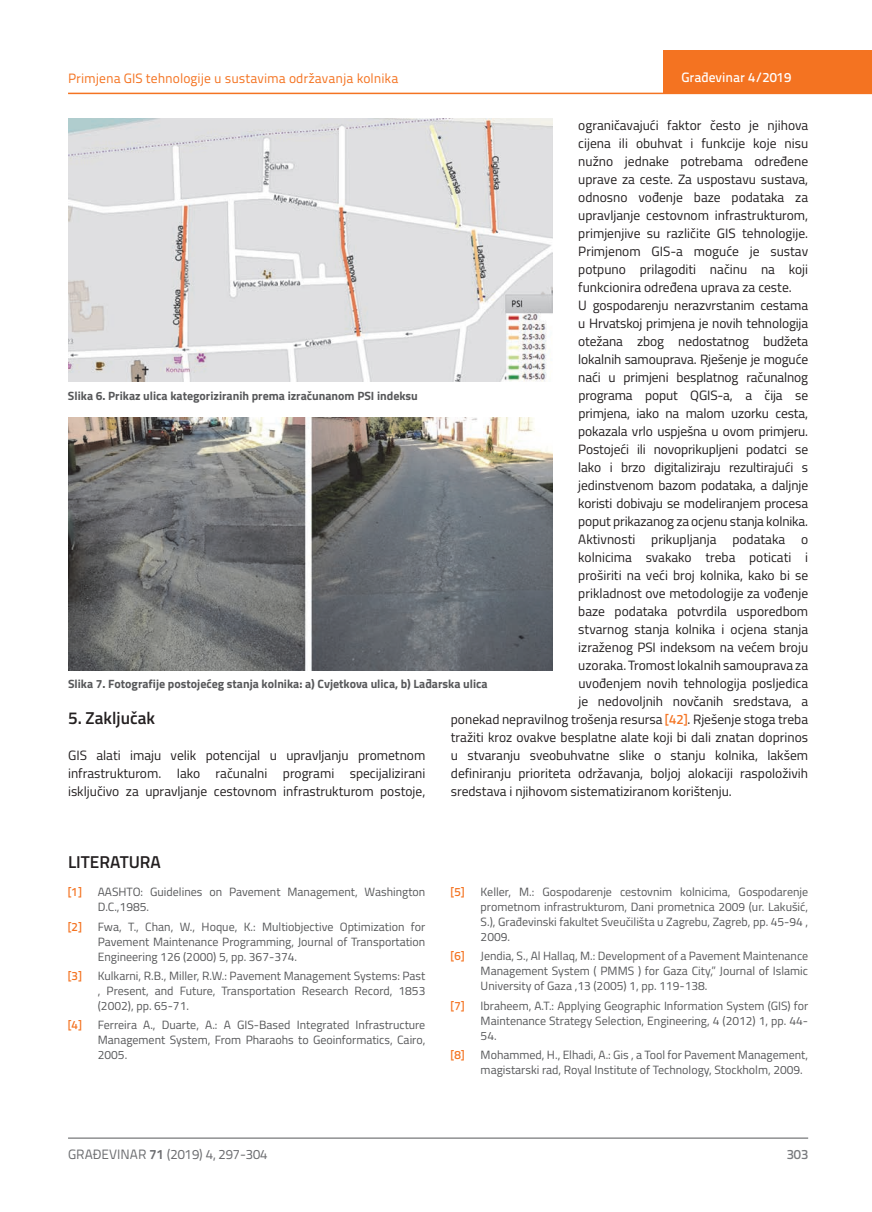
<style>
.page{position:relative;width:872px;height:1212px;background:#fff}
.page>*{position:absolute;margin:0;border:0;box-sizing:border-box;transform-origin:0 0}
.t1{font:600 17.25px "Titillium";color:#231f20}
.t2{font:13.5px/18px "Titillium";color:#231f20;text-align:justify}
.t3{font:13.5px "Titillium Text 22 L";color:#f47321}
.t4{font:13.5px "Titillium Text 22 L";color:#6c6d70}
.t5{font:500 13.5px "Titillium Text 22 L";color:#fff}
.t6{font:500 13.5px "Titillium Text 22 L";color:#787a7d}
.t7{font:12px/15px "Titillium";color:#57585a;text-align:justify}
.t8{font:700 12px "Titillium";color:#57585a}
.t9{font:500 12px "Titillium Text 22 L";color:#f47321}
.s1{font-family:"Titillium Text 22 L";font-weight:500;color:#f47321}
.s2{font-weight:700}
</style>
<div class="page">
<hr style="left:68px;top:93px;width:804px;height:1px;background:#f47321">
<div style="left:663px;top:50px;width:209px;height:44px;background:#f47321"></div>
<hr style="left:68px;top:1138px;width:740px;height:1px;background:#57585a">
<img style="left:68px;top:119px;width:485px;height:262px">
<img style="left:68px;top:418px;width:485px;height:252px">
<p class="t3" style="left:68px;top:68px;width:332px">Primjena GIS tehnologije u sustavima održavanja kolnika</p>
<p class="t5" style="left:681px;top:67px;width:111px">Građevinar 4/2019</p>
<p class="t2" style="left:578px;top:115px;width:231px">ograničavajući faktor često je njihova</p>
<p class="t2" style="left:578px;top:133px;width:231px">cijena ili obuhvat i funkcije koje nisu</p>
<p class="t2" style="left:578px;top:151px;width:231px">nužno jednake potrebama određene</p>
<p class="t2" style="left:578px;top:169px;width:231px">uprave za ceste. Za uspostavu sustava,</p>
<p class="t2" style="left:578px;top:187px;width:231px">odnosno vođenje baze podataka za</p>
<p class="t2" style="left:578px;top:205px;width:231px">upravljanje cestovnom infrastrukturom,</p>
<p class="t2" style="left:578px;top:223px;width:231px">primjenjive su različite GIS tehnologije.</p>
<p class="t2" style="left:578px;top:241px;width:231px">Primjenom GIS-a moguće je sustav</p>
<p class="t2" style="left:578px;top:259px;width:231px">potpuno prilagoditi načinu na koji</p>
<p class="t2" style="left:578px;top:277px;width:215px">funkcionira određena uprava za ceste.</p>
<p class="t2" style="left:578px;top:295px;width:231px">U gospodarenju nerazvrstanim cestama</p>
<p class="t2" style="left:578px;top:313px;width:231px">u Hrvatskoj primjena je novih tehnologija</p>
<p class="t2" style="left:578px;top:331px;width:231px">otežana zbog nedostatnog budžeta</p>
<p class="t2" style="left:578px;top:349px;width:231px">lokalnih samouprava. Rješenje je moguće</p>
<p class="t2" style="left:578px;top:367px;width:231px">naći u primjeni besplatnog računalnog</p>
<p class="t2" style="left:578px;top:385px;width:231px">programa poput QGIS-a, a čija se</p>
<p class="t2" style="left:578px;top:403px;width:231px">primjena, iako na malom uzorku cesta,</p>
<p class="t2" style="left:578px;top:421px;width:231px">pokazala vrlo uspješna u ovom primjeru.</p>
<p class="t2" style="left:578px;top:439px;width:231px">Postojeći ili novoprikupljeni podatci se</p>
<p class="t2" style="left:578px;top:457px;width:231px">lako i brzo digitaliziraju rezultirajući s</p>
<p class="t2" style="left:578px;top:475px;width:231px">jedinstvenom bazom podataka, a daljnje</p>
<p class="t2" style="left:578px;top:493px;width:231px">koristi dobivaju se modeliranjem procesa</p>
<p class="t2" style="left:578px;top:511px;width:231px">poput prikazanog za ocjenu stanja kolnika.</p>
<p class="t2" style="left:578px;top:529px;width:231px">Aktivnosti prikupljanja podataka o</p>
<p class="t2" style="left:578px;top:547px;width:231px">kolnicima svakako treba poticati i</p>
<p class="t2" style="left:578px;top:565px;width:231px">proširiti na veći broj kolnika, kako bi se</p>
<p class="t2" style="left:578px;top:583px;width:231px">prikladnost ove metodologije za vođenje</p>
<p class="t2" style="left:578px;top:601px;width:231px">baze podataka potvrdila usporedbom</p>
<p class="t2" style="left:578px;top:619px;width:231px">stvarnog stanja kolnika i ocjena stanja</p>
<p class="t2" style="left:578px;top:637px;width:231px">izraženog PSI indeksom na većem broju</p>
<p class="t2" style="left:578px;top:655px;width:231px">uzoraka. Tromost lokalnih samouprava za</p>
<p class="t2" style="left:578px;top:673px;width:231px">uvođenjem novih tehnologija posljedica</p>
<p class="t2" style="left:578px;top:691px;width:231px">je nedovoljnih novčanih sredstava, a</p>
<p class="t2" style="left:451px;top:709px;width:359px">ponekad nepravilnog trošenja resursa <span class="s1">[42]</span>. Rješenje stoga treba</p>
<p class="t2" style="left:451px;top:727px;width:359px">tražiti kroz ovakve besplatne alate koji bi dali znatan doprinos</p>
<p class="t2" style="left:451px;top:745px;width:359px">u stvaranju sveobuhvatne slike o stanju kolnika, lakšem</p>
<p class="t2" style="left:451px;top:764px;width:359px">definiranju prioriteta održavanja, boljoj alokaciji raspoloživih</p>
<p class="t2" style="left:451px;top:782px;width:282px">sredstava i njihovom sistematiziranom korištenju.</p>
<p class="t8" style="left:68px;top:386px;width:351px">Slika 6. Prikaz ulica kategoriziranih prema izračunanom PSI indeksu</p>
<p class="t8" style="left:68px;top:675px;width:421px">Slika 7. Fotografije postojećeg stanja kolnika: a) Cvjetkova ulica, b) Lađarska ulica</p>
<p class="t1" style="left:68px;top:705px;width:89px">5. Zaključak</p>
<p class="t2" style="left:68px;top:746px;width:359px">GIS alati imaju velik potencijal u upravljanju prometnom infrastrukturom. Iako računalni programi specijalizirani isključivo za upravljanje cestovnom infrastrukturom postoje,</p>
<p class="t1" style="left:68px;top:849px;width:94px">LITERATURA</p>
<p class="t9" style="left:68px;top:883px;width:15px">[1]</p>
<p class="t7" style="left:98px;top:884px;width:329px">AASHTO: Guidelines on Pavement Management, Washington<br>D.C.,1985.</p>
<p class="t9" style="left:68px;top:917px;width:15px">[2]</p>
<p class="t7" style="left:98px;top:918px;width:329px">Fwa, T., Chan, W., Hoque, K.: Multiobjective Optimization for Pavement Maintenance Programming, Journal of Transportation Engineering 126 (2000) 5, pp. 367-374.</p>
<p class="t9" style="left:68px;top:967px;width:15px">[3]</p>
<p class="t7" style="left:98px;top:968px;width:329px">Kulkarni, R.B., Miller, R.W.: Pavement Management Systems: Past , Present, and Future, Transportation Research Record, 1853 (2002), pp. 65-71.</p>
<p class="t9" style="left:68px;top:1016px;width:15px">[4]</p>
<p class="t7" style="left:98px;top:1017px;width:329px">Ferreira A., Duarte, A.: A GIS-Based Integrated Infrastructure Management System, From Pharaohs to Geoinformatics, Cairo, 2005.</p>
<p class="t9" style="left:451px;top:883px;width:15px">[5]</p>
<p class="t7" style="left:480px;top:884px;width:329px">Keller, M.: Gospodarenje cestovnim kolnicima, Gospodarenje prometnom infrastrukturom, Dani prometnica 2009 (ur. Lakušić, S.), Građevinski fakultet Sveučilišta u Zagrebu, Zagreb, pp. 45-94 , 2009.</p>
<p class="t9" style="left:451px;top:947px;width:15px">[6]</p>
<p class="t7" style="left:480px;top:948px;width:329px">Jendia, S., Al Hallaq, M.: Development of a Pavement Maintenance Management System ( PMMS ) for Gaza City,” Journal of Islamic University of Gaza ,13 (2005) 1, pp. 119-138.</p>
<p class="t9" style="left:451px;top:996px;width:15px">[7]</p>
<p class="t7" style="left:480px;top:997px;width:329px">Ibraheem, A.T.: Applying Geographic Information System (GIS) for Maintenance Strategy Selection, Engineering, 4 (2012) 1, pp. 44- 54.</p>
<p class="t9" style="left:451px;top:1046px;width:15px">[8]</p>
<p class="t7" style="left:480px;top:1047px;width:329px">Mohammed, H., Elhadi, A.: Gis , a Tool for Pavement Management, magistarski rad, Royal Institute of Technology, Stockholm, 2009.</p>
<p class="t4" style="left:68px;top:1144px;width:201px">GRAĐEVINAR <span class="s2">71</span> (2019) 4, 297-304</p>
<p class="t6" style="left:786px;top:1144px;width:23px">303</p>
</div>
